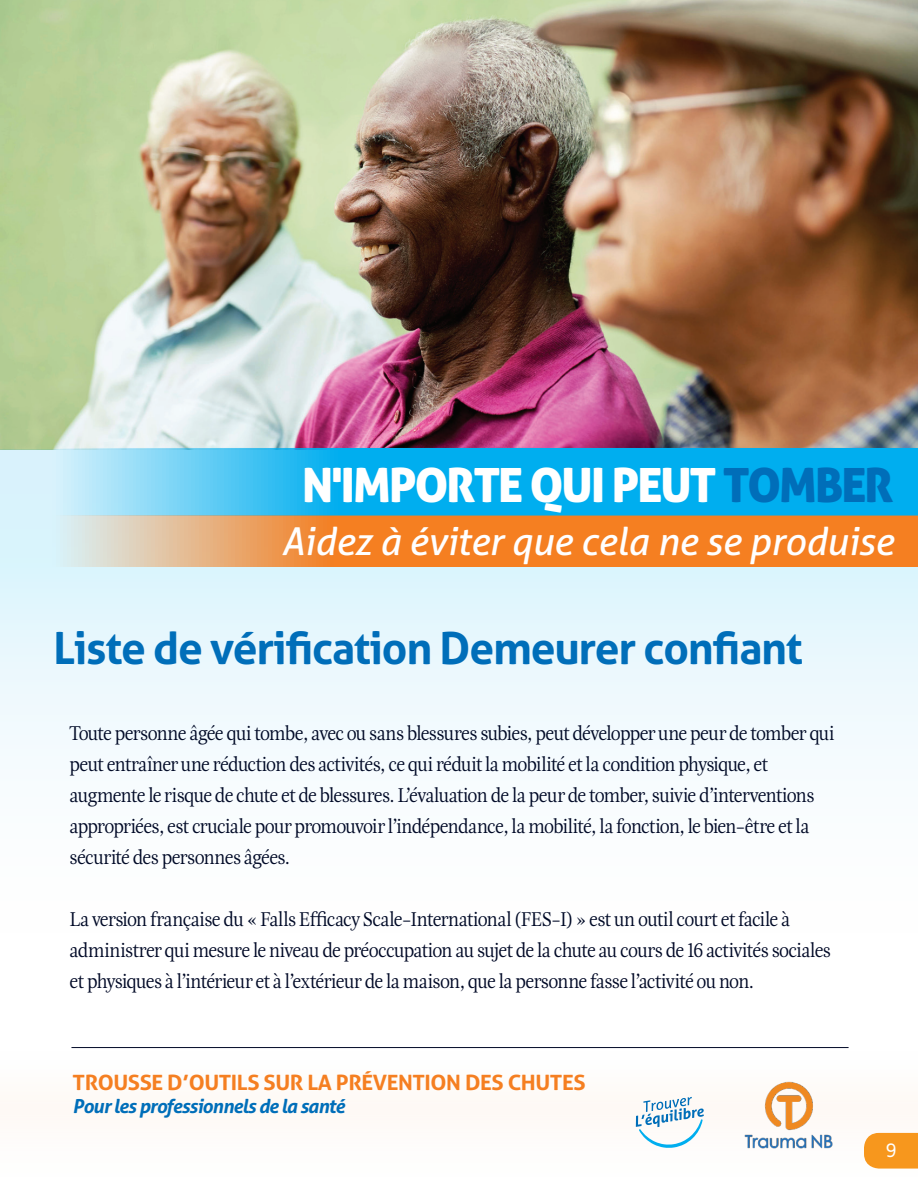
<style>
.page{position:relative;width:918px;height:1188px;background:#fff}
.page>*{position:absolute;margin:0;border:0;box-sizing:border-box;transform-origin:0 0}
.t1{font:47.25px "Aller Display";letter-spacing:-.04em;color:#fff}
.t2{font:700 44.4px "Aller";letter-spacing:-.03em;color:#006eb9}
.t3{font:italic 38.4px "Aller";letter-spacing:-.01em;color:#fff}
.t4{font:700 21.15px "Aller";letter-spacing:-.02em;color:#f57f21;scale:1.05 1}
.t5{font:20.7px/31px "Esta Pro";letter-spacing:-.035em;color:#000926;scale:.93 1}
.t6{font:italic 700 19.2px "Aller";letter-spacing:-.04em;color:#006eb9}
.t7{font:18px "Revisal";color:#fff}
.s1{color:#006eb9}
</style>
<div class="page">
<img style="left:0;top:0;width:918px;height:448px">
<svg style="left:0;top:567px;width:918px;height:189px"></svg>
<div style="left:0;top:1052px;width:918px;height:136px;background:#fefdfb"></div>
<svg style="left:0;top:516px;width:918px;height:51px;background:#ee974f"></svg>
<svg style="left:0;top:448px;width:918px;height:68px;background:#2fbcf0"></svg>
<hr style="left:71px;top:1047px;width:778px;height:1px;background:#000926">
<img style="left:641px;top:1047px;width:277px;height:102px">
<svg style="left:636px;top:1097px;width:68px;height:51px"></svg>
<svg style="left:864px;top:1133px;width:54px;height:36px;background:#f79c2a"></svg>
<h1 class="t1" style="left:302px;top:455px;width:593px">N'IMPORTE QUI PEUT <span class="s1">TOMBER</span></h1>
<h3 class="t3" style="left:281px;top:518px;width:614px">Aidez à éviter que cela ne se produise</h3>
<h2 class="t2" style="left:53px;top:621px;width:751px">Liste de vérification Demeurer confiant</h2>
<p class="t5" style="left:70px;top:717px;width:824px">Toute personne âgée qui tombe, avec ou sans blessures subies, peut développer une peur de tomber qui peut entraîner une réduction des activités, ce qui réduit la mobilité et la condition physique, et augmente le risque de chute et de blessures. L’évaluation de la peur de tomber, suivie d’interventions appropriées, est cruciale pour promouvoir l’indépendance, la mobilité, la fonction, le bien-être et la sécurité des personnes âgées.</p>
<p class="t5" style="left:70px;top:903px;width:820px">La version française du « Falls Efficacy Scale-International (FES-I) » est un outil court et facile à administrer qui mesure le niveau de préoccupation au sujet de la chute au cours de 16 activités sociales et physiques à l’intérieur et à l’extérieur de la maison, que la personne fasse l’activité ou non.</p>
<p class="t4" style="left:73px;top:1069px;width:490px">TROUSSE D’OUTILS SUR LA PRÉVENTION DES CHUTES</p>
<p class="t6" style="left:73px;top:1094px;width:274px">Pour les professionnels de la santé</p>
<p class="t7" style="left:886px;top:1138px;width:12px">9</p>
</div>
